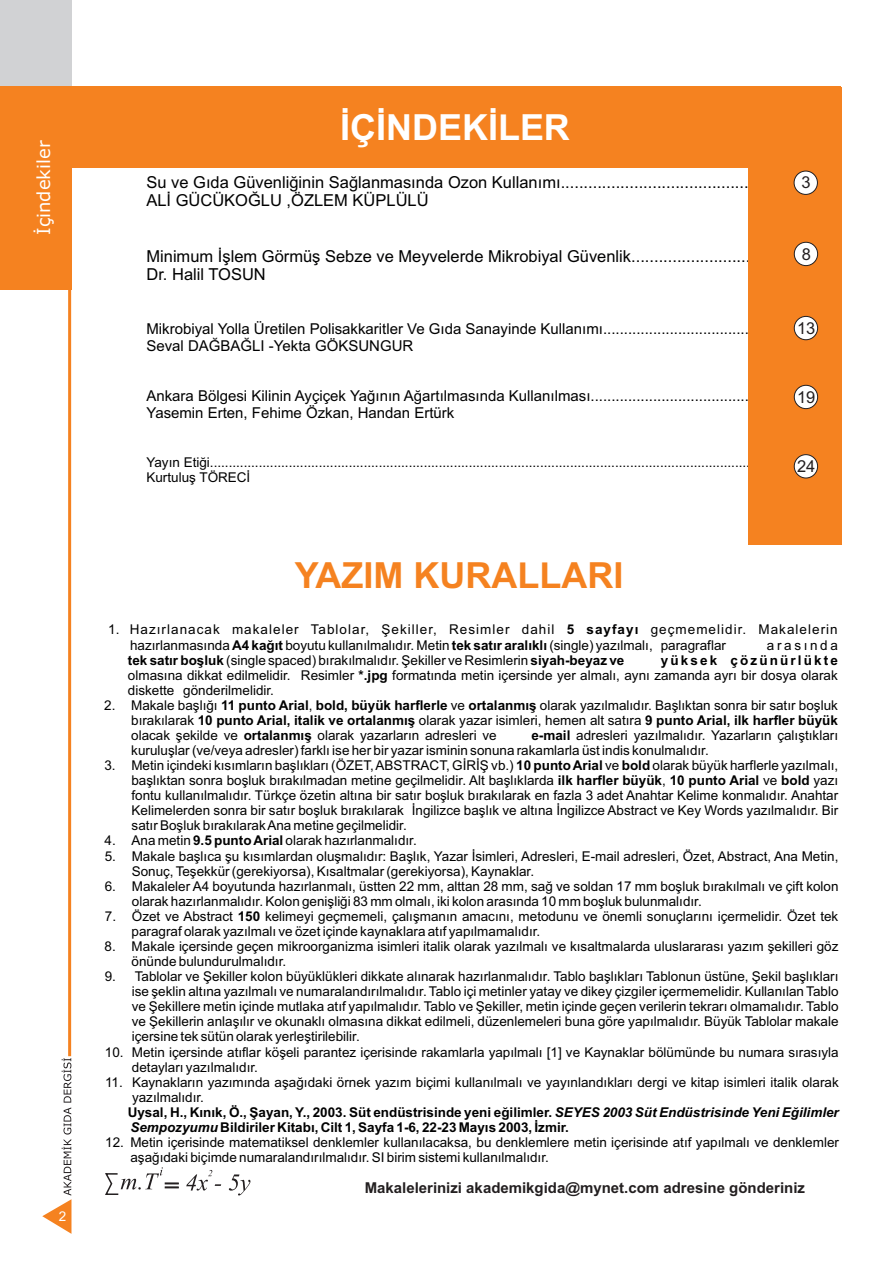
<style>
.page{position:relative;width:893px;height:1263px;background:#fff}
.page>*{position:absolute;margin:0;border:0;box-sizing:border-box;transform-origin:0 0}
.t1{font:700 36px "Arial";color:#f58220}
.t2{font:700 36px "Arial";color:#fff}
.t3{font:18px "Verdana";color:#fff}
.t4{font:16.5px/18.5px "Arial";color:#000001}
.t5{font:16.5px "Arial";color:#231f20}
.t6{font:15px/16.8px "Arial";color:#000001}
.t7{font:700 15px "Arial";color:#231f20}
.t8{font:13.5px/15px "Arial";color:#000001}
.t9{font:13.5px/15px "Arial";letter-spacing:.075em;color:#000001}
.t10{font:700 13.5px "Arial";color:#000001}
.t11{font:13.5px "Arial";letter-spacing:.195em;color:#000001}
.t12{font:13.5px "Arial";color:#fff}
.s1{font-weight:700}
.s2{font-style:italic}
</style>
<div class="page">
<div style="left:0;top:0;width:71px;height:107px;background:#d1d2d4"></div>
<div style="left:0;top:86px;width:71px;height:204px;background:#f58220"></div>
<hr style="left:68px;top:288px;width:3px;height:768px;background:#f58220">
<svg style="left:42px;top:1058px;width:29px;height:176px"></svg>
<div style="left:68px;top:87px;width:773px;height:81px;background:#f58220"></div>
<svg style="left:105px;top:1167px;width:73px;height:28px"></svg>
<svg style="left:186px;top:1170px;width:64px;height:25px"></svg>
<div style="left:748px;top:87px;width:93px;height:457px;background:#f58220"></div>
<div style="left:794px;top:171px;width:23px;height:23px;background:#fff;border-radius:50%"></div>
<div style="left:794px;top:171px;width:24px;height:24px;border:1px solid #231f20;border-radius:50%"></div>
<div style="left:794px;top:316px;width:24px;height:24px;background:#fff;border-radius:50%"></div>
<div style="left:794px;top:316px;width:24px;height:24px;border:1px solid #231f20;border-radius:50%"></div>
<div style="left:794px;top:385px;width:24px;height:24px;background:#fff;border-radius:50%"></div>
<div style="left:794px;top:385px;width:24px;height:24px;border:1px solid #231f20;border-radius:50%"></div>
<div style="left:794px;top:455px;width:24px;height:23px;background:#fff;border-radius:50%"></div>
<div style="left:794px;top:454px;width:24px;height:24px;border:1px solid #231f20;border-radius:50%"></div>
<div style="left:794px;top:242px;width:24px;height:24px;background:#fff;border-radius:50%"></div>
<div style="left:794px;top:242px;width:24px;height:24px;border:1px solid #231f20;border-radius:50%"></div>
<h2 class="t3" style="left:31px;top:235px;width:96px;rotate:-90deg">İçindekiler</h2>
<p class="t12" style="left:59px;top:1208px;width:9px">2</p>
<h1 class="t2" style="left:340px;top:103px;width:231px">İÇİNDEKİLER</h1>
<p class="t4" style="left:146px;top:173px;width:645px">Su ve Gıda Güvenliğinin Sağlanmasında Ozon Kullanımı..................................................<br>ALİ GÜCÜKOĞLU ,ÖZLEM KÜPLÜLÜ</p>
<p class="t4" style="left:146px;top:247px;width:647px">Minimum İşlem Görmüş Sebze ve Meyvelerde Mikrobiyal Güvenlik...................................<br>Dr. Halil TOSUN</p>
<p class="t5" style="left:801px;top:172px;width:11px">3</p>
<p class="t5" style="left:802px;top:243px;width:11px">8</p>
<p class="t6" style="left:146px;top:321px;width:616px">Mikrobiyal Yolla Üretilen Polisakkaritler Ve Gıda Sanayinde Kullanımı......................................<br>Seval DAĞBAĞLI -Yekta GÖKSUNGUR</p>
<p class="t6" style="left:146px;top:388px;width:616px">Ankara Bölgesi Kilinin Ayçiçek Yağının Ağartılmasında Kullanılması.........................................<br>Yasemin Erten, Fehime Özkan, Handan Ertürk</p>
<p class="t8" style="left:146px;top:455px;width:635px">Yayın Etiği........................................................................................................................................................<br>Kurtuluş TÖRECİ</p>
<p class="t5" style="left:797px;top:317px;width:20px">13</p>
<p class="t5" style="left:797px;top:386px;width:20px">19</p>
<p class="t5" style="left:797px;top:456px;width:20px">24</p>
<h1 class="t1" style="left:295px;top:551px;width:330px">YAZIM KURALLARI</h1>
<p class="t9" style="left:130px;top:622px;width:709px;text-indent:-22px">1. Hazırlanacak makaleler Tablolar, Şekiller, Resimler dahil <span class="s1">5 sayfayı</span> geçmemelidir. Makalelerin hazırlanmasında <span class="s1">A4 kağıt</span> boyutu kullanılmalıdır. Metin <span class="s1">tek satır aralıklı</span> (single) yazılmalı, paragraflar</p>
<p class="t11" style="left:767px;top:636px;width:72px">arasında</p>
<p class="t8" style="left:128px;top:652px;width:711px;text-align:justify;text-indent:533px"><span class="s1">yüksek çözünürlükte </span>olmasına dikkat edilmelidir. Resimler <span class="s1">*.jpg</span> formatında metin içersinde yer almalı, aynı zamanda ayrı bir dosya olarak diskette gönderilmelidir.</p>
<p class="t8" style="left:131px;top:698px;width:708px;text-align:justify;text-indent:-27px">2. Makale başlığı <span class="s1">11 punto Arial</span>, <span class="s1">bold, büyük harflerle</span> ve <span class="s1">ortalanmış</span> olarak yazılmalıdır. Başlıktan sonra bir satır boşluk bırakılarak <span class="s1">10 punto Arial, italik ve ortalanmış</span> olarak yazar isimleri, hemen alt satıra <span class="s1">9 punto Arial, ilk harfler büyük </span>olacak şekilde ve <span class="s1">ortalanmış</span> olarak yazarların adresleri ve</p>
<p class="t8" style="left:128px;top:652px;width:498px"><span class="s1">tek satır boşluk</span> (single spaced) bırakılmalıdır. Şekiller ve Resimlerin <span class="s1">siyah-beyaz ve</span></p>
<p class="t8" style="left:131px;top:728px;width:708px;text-indent:400px"><span class="s1">e-mail</span> adresleri yazılmalıdır. Yazarların çalıştıkları kuruluşlar (ve/veya adresler) farklı ise her bir yazar isminin sonuna rakamlarla üst indis konulmalıdır.</p>
<p class="t8" style="left:131px;top:758px;width:708px;text-align:justify;text-indent:-27px">3. Metin içindeki kısımların başlıkları (ÖZET, ABSTRACT, GİRİŞ vb.) <span class="s1">10 punto Arial</span> ve <span class="s1">bold</span> olarak büyük harflerle yazılmalı, başlıktan sonra boşluk bırakılmadan metine geçilmelidir. Alt başlıklarda <span class="s1">ilk harfler büyük</span>, <span class="s1">10 punto Arial</span> ve <span class="s1">bold</span> yazı fontu kullanılmalıdır. Türkçe özetin altına bir satır boşluk bırakılarak en fazla 3 adet Anahtar Kelime konmalıdır. Anahtar Kelimelerden sonra bir satır boşluk bırakılarak İngilizce başlık ve altına İngilizce Abstract ve Key Words yazılmalıdır. Bir satır Boşluk bırakılarak Ana metine geçilmelidir.</p>
<p class="t8" style="left:105px;top:833px;width:314px">4. Ana metin <span class="s1">9.5 punto Arial</span> olarak hazırlanmalıdır.</p>
<p class="t8" style="left:132px;top:848px;width:708px;text-indent:-27px">5. Makale başlıca şu kısımlardan oluşmalıdır: Başlık, Yazar İsimleri, Adresleri, E-mail adresleri, Özet, Abstract, Ana Metin,<br>Sonuç, Teşekkür (gerekiyorsa), Kısaltmalar (gerekiyorsa), Kaynaklar.</p>
<p class="t8" style="left:132px;top:879px;width:708px;text-indent:-27px">6. Makaleler A4 boyutunda hazırlanmalı, üstten 22 mm, alttan 28 mm, sağ ve soldan 17 mm boşluk bırakılmalı ve çift kolon olarak hazırlanmalıdır. Kolon genişliği 83 mm olmalı, iki kolon arasında 10 mm boşluk bulunmalıdır.</p>
<p class="t8" style="left:132px;top:909px;width:708px;text-indent:-27px">7. Özet ve Abstract <span class="s1">150</span> kelimeyi geçmemeli, çalışmanın amacını, metodunu ve önemli sonuçlarını içermelidir. Özet tek paragraf olarak yazılmalı ve özet içinde kaynaklara atıf yapılmamalıdır.</p>
<p class="t8" style="left:132px;top:939px;width:708px;text-indent:-27px">8. Makale içersinde geçen mikroorganizma isimleri italik olarak yazılmalı ve kısaltmalarda uluslararası yazım şekilleri göz önünde bulundurulmalıdır.</p>
<p class="t8" style="left:132px;top:969px;width:708px;text-align:justify;text-indent:-27px">9. Tablolar ve Şekiller kolon büyüklükleri dikkate alınarak hazırlanmalıdır. Tablo başlıkları Tablonun üstüne, Şekil başlıkları ise şeklin altına yazılmalı ve numaralandırılmalıdır. Tablo içi metinler yatay ve dikey çizgiler içermemelidir. Kullanılan Tablo ve Şekillere metin içinde mutlaka atıf yapılmalıdır. Tablo ve Şekiller, metin içinde geçen verilerin tekrarı olmamalıdır. Tablo ve Şekillerin anlaşılır ve okunaklı olmasına dikkat edilmeli, düzenlemeleri buna göre yapılmalıdır. Büyük Tablolar makale içersine tek sütün olarak yerleştirilebilir.</p>
<p class="t8" style="left:132px;top:1044px;width:708px;text-indent:-27px">10. Metin içersinde atıflar köşeli parantez içerisinde rakamlarla yapılmalı [1] ve Kaynaklar bölümünde bu numara sırasıyla detayları yazılmalıdır.</p>
<p class="t8" style="left:105px;top:1074px;width:735px">11. Kaynakların yazımında aşağıdaki örnek yazım biçimi kullanılmalı ve yayınlandıkları dergi ve kitap isimleri italik olarak</p>
<p class="t8" style="left:132px;top:1090px;width:73px">yazılmalıdır.</p>
<p class="t10" style="left:128px;top:1103px;width:713px">Uysal, H., Kınık, Ö., Şayan, Y., 2003. Süt endüstrisinde yeni eğilimler. <span class="s2">SEYES 2003 Süt Endüstrisinde Yeni Eğilimler</span></p>
<p class="t10" style="left:130px;top:1118px;width:440px"><span class="s2">Sempozyumu</span> Bildiriler Kitabı, Cilt 1, Sayfa 1-6, 22-23 Mayıs 2003, İzmir.</p>
<p class="t8" style="left:130px;top:1135px;width:710px;text-indent:-25px">12. Metin içerisinde matematiksel denklemler kullanılacaksa, bu denklemlere metin içerisinde atıf yapılmalı ve denklemler aşağıdaki biçimde numaralandırılmalıdır. SI birim sistemi kullanılmalıdır.</p>
<p class="t7" style="left:365px;top:1177px;width:442px">Makalelerinizi akademikgida@mynet.com adresine gönderiniz</p>
</div>
